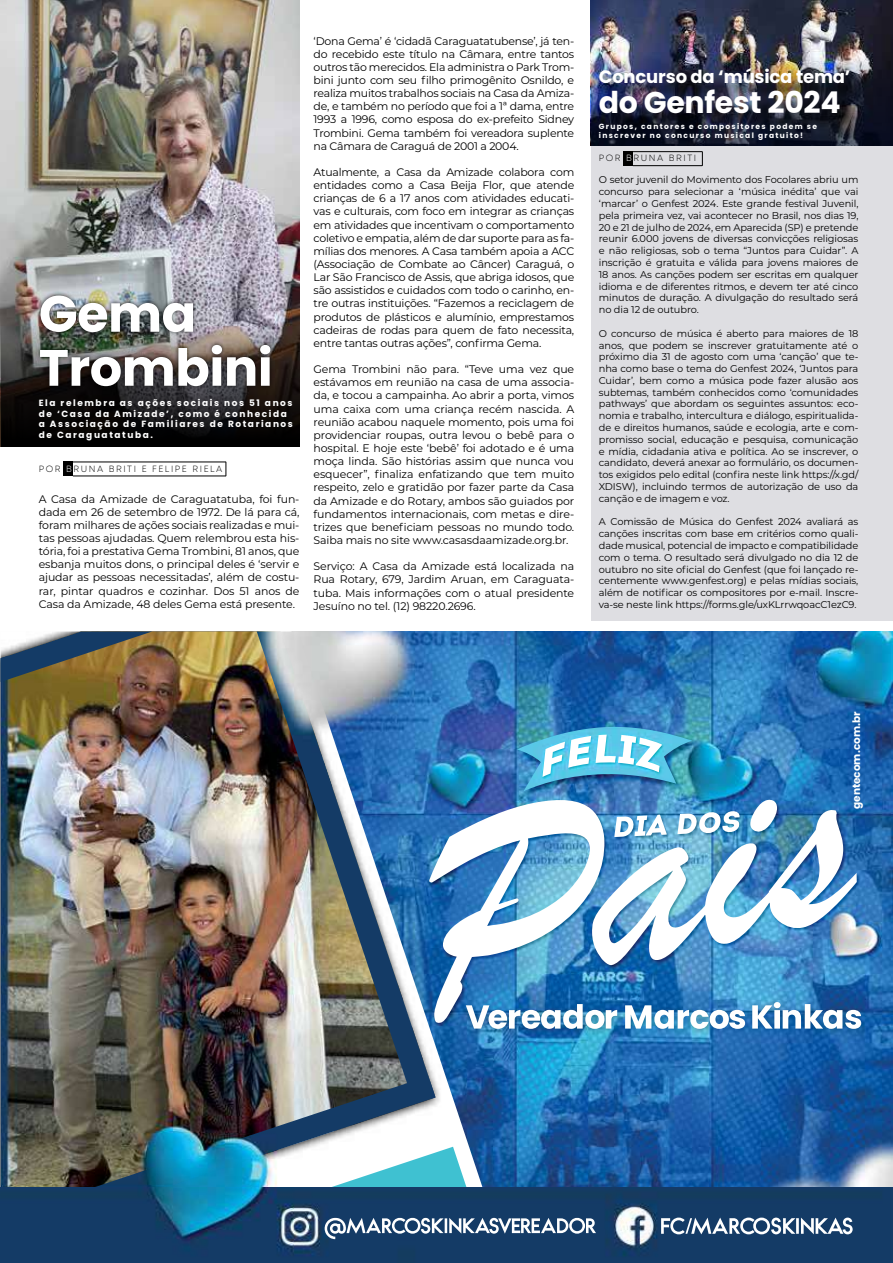
<style>
.page{position:relative;width:893px;height:1263px;background:#fff}
.page>*{position:absolute;margin:0;border:0;box-sizing:border-box;transform-origin:0 0}
.t1{font:700 51px/54px "Poppins";letter-spacing:-.01em;color:#fff}
.t2{font:700 30px "Poppins";letter-spacing:-.01em;color:#fff}
.t3{font:700 18px "Poppins";letter-spacing:-.01em;color:#fff}
.t4{font:10.95px/13.2px "Montserrat";letter-spacing:-.01em;color:#000;text-align:justify}
.t5{font:700 10.5px "Poppins";color:#fff}
.t6{font:9.9px/11.9px "Montserrat";letter-spacing:-.01em;color:#000;text-align:justify}
.t7{font:700 9px/10.8px "Poppins";letter-spacing:.175em;color:#fff}
.t8{font:300 9px "Mont";letter-spacing:.175em;color:#000}
.t9{font:700 7.5px/9px "Poppins";letter-spacing:.175em;color:#fff}
.s1{color:#fff}
</style>
<div class="page">
<div style="left:591px;top:0;width:302px;height:621px;background:#dedee2"></div>
<div style="left:64px;top:462px;width:9px;height:14px;background:#000"></div>
<img style="left:1px;top:0;width:298px;height:238px">
<hr style="left:73px;top:462px;width:153px;height:1px;background:#000">
<hr style="left:73px;top:476px;width:153px;height:1px;background:#000">
<svg style="left:226px;top:462px;width:1px;height:14px"></svg>
<svg style="left:1px;top:238px;width:298px;height:208px;background:#585658"></svg>
<div style="left:36px;top:291px;width:239px;height:99px;background:#000;opacity:.75"></div>
<img style="left:508px;top:631px;width:385px;height:556px">
<img style="left:435px;top:631px;width:73px;height:556px">
<img style="left:435px;top:1147px;width:57px;height:40px">
<img style="left:1px;top:631px;width:434px;height:556px">
<img style="left:1px;top:1187px;width:892px;height:76px">
<img style="left:517px;top:727px;width:175px;height:64px">
<img style="left:542px;top:735px;width:120px;height:42px">
<img style="left:591px;top:0;width:302px;height:145px">
<div style="left:602px;top:71px;width:266px;height:61px;background:#000;opacity:.75"></div>
<div style="left:624px;top:151px;width:9px;height:15px;background:#000"></div>
<hr style="left:633px;top:151px;width:69px;height:1px;background:#000">
<hr style="left:633px;top:165px;width:69px;height:1px;background:#000">
<svg style="left:702px;top:151px;width:1px;height:15px"></svg>
<h1 class="t1" style="left:39px;top:287px;width:235px">Gema<br>Trombini</h1>
<p class="t7" style="left:39px;top:397px;width:256px">Ela relembra as ações sociais nos 51 anos de ‘Casa da Amizade’, como é conhecida a Associação de Familiares de Rotarianos de Caraguatatuba.</p>
<p class="t8" style="left:39px;top:463px;width:185px">POR <span class="s1">B</span>RUNA BRITI E FELIPE RIELA</p>
<p class="t4" style="left:39px;top:492px;width:262px">A Casa da Amizade de Caraguatatuba, foi fun&shy;dada em 26 de setembro de 1972. De lá para cá, foram milhares de ações sociais realizadas e mui&shy;tas pessoas ajudadas. Quem relembrou esta his&shy;tória, foi a prestativa Gema Trombini, 81 anos, que esbanja muitos dons, o principal deles é ‘servir e ajudar as pessoas necessitadas’, além de costu&shy;rar, pintar quadros e cozinhar. Dos 51 anos de Casa da Amizade, 48 deles Gema está presente.</p>
<p class="t4" style="left:314px;top:34px;width:262px">‘Dona Gema’ é ‘cidadã Caraguatatubense’, já ten&shy;do recebido este título na Câmara, entre tantos outros tão merecidos. Ela administra o Park Trom&shy;bini junto com seu filho primogênito Osnildo, e realiza muitos trabalhos sociais na Casa da Amiza&shy;de, e também no período que foi a 1ª dama, entre 1993 a 1996, como esposa do ex-prefeito Sidney Trombini. Gema também foi vereadora suplente na Câmara de Caraguá de 2001 a 2004.</p>
<p class="t4" style="left:314px;top:165px;width:262px">Atualmente, a Casa da Amizade colabora com entidades como a Casa Beija Flor, que atende crianças de 6 a 17 anos com atividades educati&shy;vas e culturais, com foco em integrar as crianças em atividades que incentivam o comportamento coletivo e empatia, além de dar suporte para as fa&shy;mílias dos menores. A Casa também apoia a ACC (Associação de Combate ao Câncer) Caraguá, o Lar São Francisco de Assis, que abriga idosos, que são assistidos e cuidados com todo o carinho, en&shy;tre outras instituições. “Fazemos a reciclagem de produtos de plásticos e alumínio, emprestamos cadeiras de rodas para quem de fato necessita, entre tantas outras ações”, confirma Gema.</p>
<p class="t4" style="left:314px;top:362px;width:262px">Gema Trombini não para. “Teve uma vez que estávamos em reunião na casa de uma associa&shy;da, e tocou a campainha. Ao abrir a porta, vimos uma caixa com uma criança recém nascida. A reunião acabou naquele momento, pois uma foi providenciar roupas, outra levou o bebê para o hospital. E hoje este ‘bebê’ foi adotado e é uma moça linda. São histórias assim que nunca vou esquecer”, finaliza enfatizando que tem muito respeito, zelo e gratidão por fazer parte da Casa da Amizade e do Rotary, ambos são guiados por fundamentos internacionais, com metas e dire&shy;trizes que beneficiam pessoas no mundo todo.<br>Saiba mais no site www.casasdaamizade.org.br.</p>
<p class="t4" style="left:314px;top:559px;width:262px">Serviço: A Casa da Amizade está localizada na Rua Rotary, 679, Jardim Aruan, em Caraguata&shy;tuba. Mais informações com o atual presidente Jesuíno no tel. (12) 98220.2696.</p>
<h3 class="t3" style="left:599px;top:66px;width:253px">Concurso da ‘música tema’</h3>
<h2 class="t2" style="left:599px;top:85px;width:243px">do Genfest 2024</h2>
<p class="t9" style="left:599px;top:122px;width:220px">Grupos, cantores e compositores podem se inscrever no concurso musical gratuito!</p>
<p class="t8" style="left:599px;top:153px;width:99px">POR <span class="s1">B</span>RUNA BRITI</p>
<p class="t6" style="left:599px;top:174px;width:261px">O setor juvenil do Movimento dos Focolares abriu um concurso para selecionar a ‘música inédita’ que vai ‘marcar’ o Genfest 2024. Este grande festival Juvenil, pela primeira vez, vai acontecer no Brasil, nos dias 19, 20 e 21 de julho de 2024, em Aparecida (SP) e pretende reunir 6.000 jovens de diversas convicções religiosas e não religiosas, sob o tema “Juntos para Cuidar”. A inscrição é gratuita e válida para jovens maiores de 18 anos. As canções podem ser escritas em qualquer idioma e de diferentes ritmos, e devem ter até cinco minutos de duração. A divulgação do resultado será no dia 12 de outubro.</p>
<p class="t6" style="left:599px;top:327px;width:261px">O concurso de música é aberto para maiores de 18 anos, que podem se inscrever gratuitamente até o próximo dia 31 de agosto com uma ‘canção’ que te&shy;nha como base o tema do Genfest 2024, ‘Juntos para Cuidar’, bem como a música pode fazer alusão aos subtemas, também conhecidos como ‘comunidades pathways’ que abordam os seguintes assuntos: eco&shy;nomia e trabalho, intercultura e diálogo, espiritualida&shy;de e direitos humanos, saúde e ecologia, arte e com&shy;promisso social, educação e pesquisa, comunicação e mídia, cidadania ativa e política. Ao se inscrever, o candidato, deverá anexar ao formulário, os documen&shy;tos exigidos pelo edital (confira neste link https://x.gd/ XDISW), incluindo termos de autorização de uso da canção e de imagem e voz.</p>
<p class="t6" style="left:599px;top:516px;width:261px">A Comissão de Música do Genfest 2024 avaliará as canções inscritas com base em critérios como quali&shy;dade musical, potencial de impacto e compatibilidade com o tema. O resultado será divulgado no dia 12 de outubro no site oficial do Genfest (que foi lançado re&shy;centemente www.genfest.org) e pelas mídias sociais, além de notificar os compositores por e-mail. Inscre&shy;va-se neste link https://forms.gle/uxKLrrwqoacC1ezC9.</p>
<p class="t5" style="left:850px;top:809px;width:99px;rotate:-90deg">gentecom.com.br</p>
</div>
